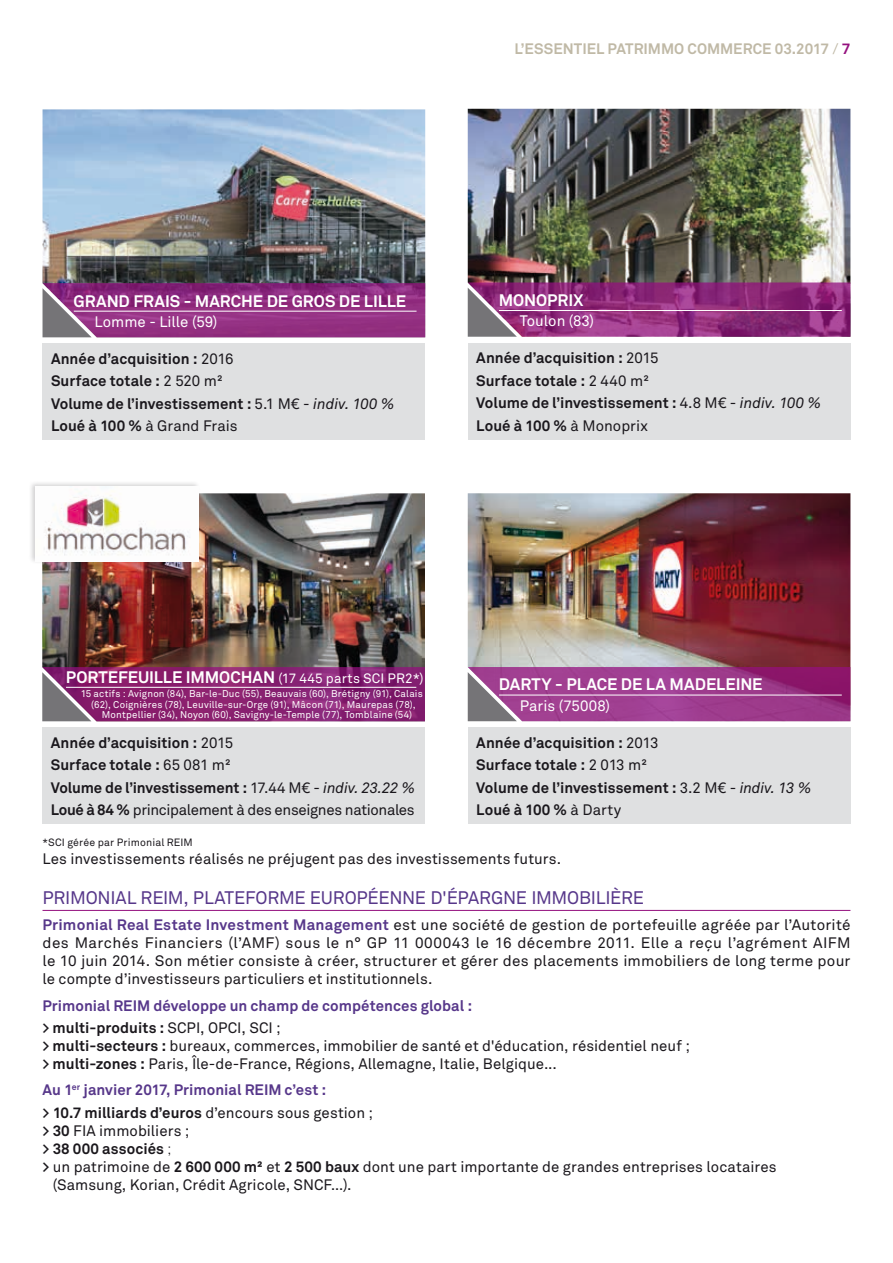
<style>
.page{position:relative;width:893px;height:1263px;background:#fff}
.page>*{position:absolute;margin:0;border:0;box-sizing:border-box;transform-origin:0 0}
.t1{font:18px "Akkurat";letter-spacing:-.015em;color:#57378a}
.t2{font:700 16.5px "Akkurat";letter-spacing:-.005em;color:#fff}
.t3{font:15px/18px "Akkurat";letter-spacing:.005em;color:#1a171c;text-align:justify}
.t4{font:700 15px/22.5px "Akkurat";letter-spacing:.005em;color:#1a171c}
.t5{font:700 15px/22.2px "Akkurat";color:#57378a}
.t6{font:15px "Akkurat";color:#fff}
.t7{font:700 15px "Akkurat";color:#c0b9a6}
.t8{font:10.5px "Akkurat";letter-spacing:.015em;color:#1a171c}
.t9{font:9.75px "Akkurat";letter-spacing:.02em;color:#fff}
.s1{font-weight:400}
.s2{color:#94107e}
.s3{font-weight:400;font-style:italic}
.s4{font-weight:400;font-size:13.5px}
.s5{font-weight:700;color:#57378a}
.s6{color:#1a171c}
.s7{font-weight:400;color:#1a171c}
.s8{font-weight:700}
.s9{font-weight:300}
</style>
<div class="page">
<img style="left:43px;top:109px;width:382px;height:174px">
<svg style="left:43px;top:283px;width:382px;height:54px;background:#903581"></svg>
<div style="left:43px;top:344px;width:382px;height:96px;background:#dfe0e1"></div>
<hr style="left:74px;top:311px;width:343px;height:1px;background:#fff">
<img style="left:42px;top:493px;width:383px;height:174px">
<svg style="left:42px;top:667px;width:383px;height:54px;background:#892972"></svg>
<div style="left:42px;top:728px;width:383px;height:96px;background:#dfe0e1"></div>
<hr style="left:66px;top:687px;width:350px;height:1px;background:#fff">
<div style="left:28px;top:480px;width:173px;height:84px;background:#1a171c;opacity:.2"></div>
<img style="left:35px;top:486px;width:164px;height:75px">
<img style="left:468px;top:109px;width:382px;height:173px">
<svg style="left:468px;top:282px;width:382px;height:55px;background:#8f347d"></svg>
<div style="left:468px;top:343px;width:382px;height:96px;background:#dfe0e1"></div>
<hr style="left:499px;top:310px;width:343px;height:1px;background:#fff">
<hr style="left:43px;top:910px;width:807px;height:1px;background:#94107e">
<img style="left:468px;top:493px;width:382px;height:174px">
<svg style="left:468px;top:667px;width:382px;height:54px;background:#9c408b"></svg>
<div style="left:468px;top:728px;width:382px;height:96px;background:#dfe0e1"></div>
<hr style="left:499px;top:695px;width:343px;height:1px;background:#fff">
<p class="t7" style="left:514px;top:39px;width:338px">L’ESSENTIEL PATRIMMO COMMERCE 03.2017 <span class="s1">/</span> <span class="s2">7</span></p>
<p class="t2" style="left:74px;top:290px;width:334px">GRAND FRAIS - MARCHE DE GROS DE LILLE</p>
<p class="t6" style="left:95px;top:313px;width:124px">Lomme - Lille (59)</p>
<p class="t4" style="left:51px;top:347px;width:345px">Année d’acquisition : <span class="s1">2016<br></span>Surface totale : <span class="s1">2 520 m²<br></span>Volume de l’investissement : <span class="s1">5.1 M€ -</span> <span class="s3">indiv. 100 %<br></span>Loué à 100 % <span class="s1">à Grand Frais</span></p>
<p class="t2" style="left:499px;top:290px;width:86px">MONOPRIX</p>
<p class="t6" style="left:520px;top:312px;width:76px">Toulon (83)</p>
<p class="t4" style="left:476px;top:347px;width:347px">Année d’acquisition : <span class="s1">2015<br></span>Surface totale : <span class="s1">2 440 m²<br></span>Volume de l’investissement : <span class="s1">4.8 M€ -</span> <span class="s3">indiv. 100 %<br></span>Loué à 100 % <span class="s1">à Monoprix</span></p>
<p class="t2" style="left:66px;top:666px;width:359px">PORTEFEUILLE IMMOCHAN <span class="s4">(17 445 parts SCI PR2*)</span></p>
<p class="t9" style="left:81px;top:688px;width:344px">15 actifs : Avignon (84), Bar-le-Duc (55), Beauvais (60), Brétigny (91), Calais</p>
<p class="t9" style="left:91px;top:699px;width:326px">(62), Coignières (78), Leuville-sur-Orge (91), Mâcon (71), Maurepas (78),</p>
<p class="t9" style="left:102px;top:709px;width:312px">Montpellier (34), Noyon (60), Savigny-le-Temple (77), Tomblaine (54)</p>
<p class="t4" style="left:51px;top:731px;width:366px">Année d’acquisition : <span class="s1">2015<br></span>Surface totale : <span class="s1">65 081 m²<br></span>Volume de l’investissement : <span class="s1">17.44 M€ -</span> <span class="s3">indiv. 23.22 % </span>Loué à 84 % <span class="s1">principalement à des enseignes nationales</span></p>
<p class="t2" style="left:499px;top:674px;width:265px">DARTY - PLACE DE LA MADELEINE</p>
<p class="t6" style="left:520px;top:696px;width:92px">Paris (75008)</p>
<p class="t4" style="left:476px;top:731px;width:337px">Année d’acquisition : <span class="s1">2013<br></span>Surface totale : <span class="s1">2 013 m²<br></span>Volume de l’investissement : <span class="s1">3.2 M€ -</span> <span class="s3">indiv. 13 %<br></span>Loué à 100 % <span class="s1">à Darty</span></p>
<p class="t8" style="left:43px;top:836px;width:152px">*SCI gérée par Primonial REIM</p>
<p class="t3" style="left:43px;top:850px;width:520px">Les investissements réalisés ne préjugent pas des investissements futurs.</p>
<p class="t1" style="left:43px;top:887px;width:603px">PRIMONIAL REIM, PLATEFORME EUROPÉENNE D'ÉPARGNE IMMOBILIÈRE</p>
<p class="t3" style="left:43px;top:916px;width:809px"><span class="s5">Primonial Real Estate Investment Management</span> est une société de gestion de portefeuille agréée par l’Autorité des Marchés Financiers (l’AMF) sous le n° GP 11 000043 le 16 décembre 2011. Elle a reçu l’agrément AIFM le 10 juin 2014. Son métier consiste à créer, structurer et gérer des placements immobiliers de long terme pour le compte d’investisseurs particuliers et institutionnels.</p>
<p class="t5" style="left:43px;top:994px;width:431px">Primonial REIM développe un champ de compétences global : <span class="s6">&gt; multi-produits :</span> <span class="s7">SCPI, OPCI, SCI ;</span></p>
<p class="t3" style="left:43px;top:1037px;width:649px"><span class="s8">&gt; multi-secteurs :</span> bureaux, commerces, immobilier de santé et d'éducation, résidentiel neuf ; <span class="s8">&gt; multi-zones :</span> Paris, Île-de-France, Régions, Allemagne, Italie, Belgique...</p>
<p class="t5" style="left:43px;top:1079px;width:332px">Au 1<sup>er</sup> janvier 2017, Primonial REIM c’est :<br><span class="s6">&gt; 10.7 milliards d’euros</span> <span class="s7">d’encours sous gestion ;</span></p>
<p class="t3" style="left:43px;top:1122px;width:148px"><span class="s8">&gt; 30</span> FIA immobiliers ;</p>
<p class="t4" style="left:43px;top:1137px;width:131px">&gt; 38 000 associés <span class="s9">;</span></p>
<p class="t3" style="left:43px;top:1158px;width:735px"><span class="s8">&gt;</span> un patrimoine de <span class="s8">2 600 000 m²</span> et <span class="s8">2 500 baux</span> dont une part importante de grandes entreprises locataires</p>
<p class="t3" style="left:53px;top:1176px;width:300px">(Samsung, Korian, Crédit Agricole, SNCF…).</p>
</div>
